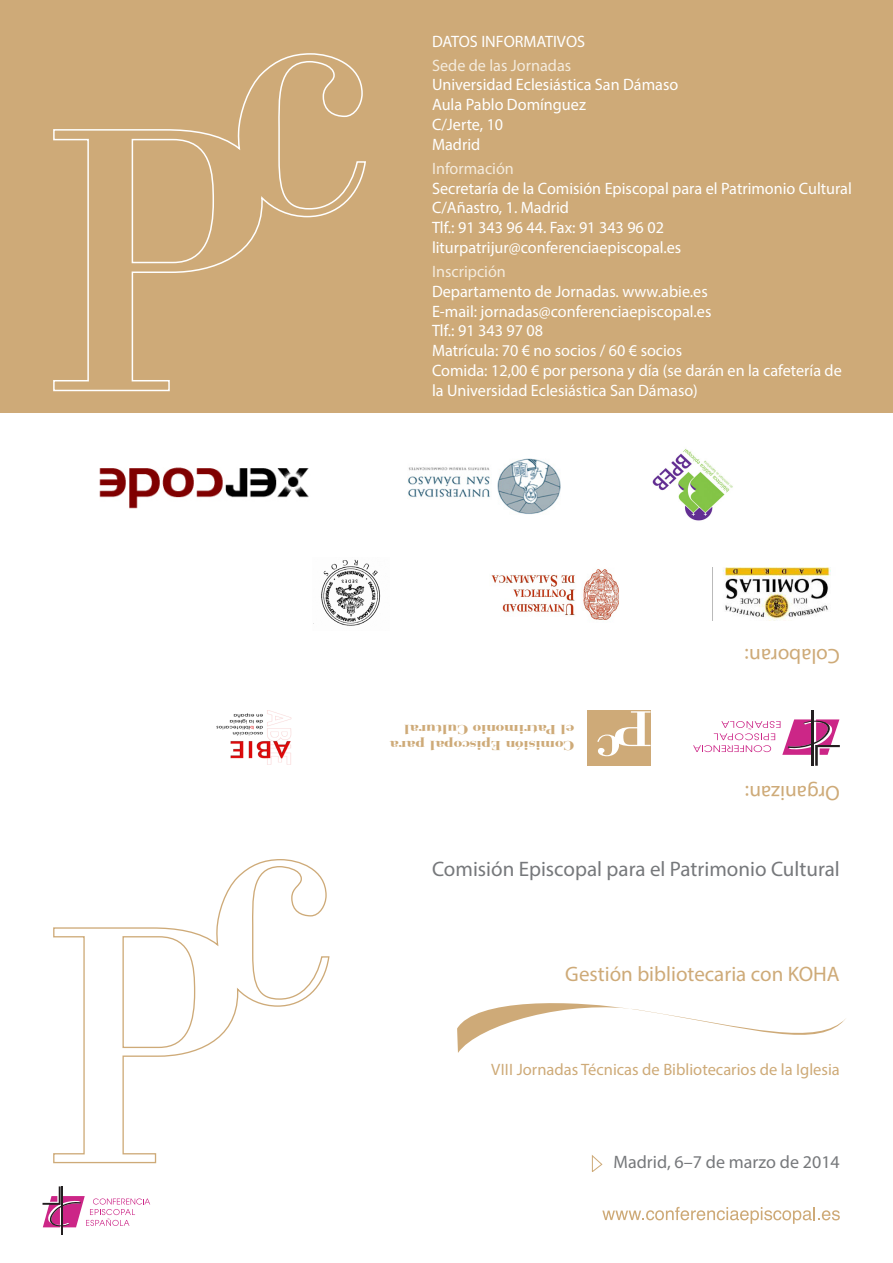
<style>
.page{position:relative;width:893px;height:1263px;background:#fff}
.page>*{position:absolute;margin:0;border:0;box-sizing:border-box;transform-origin:0 0}
.t1{font:21px "Myriad Pro";color:#ceaa78}
.t2{font:21px "Myriad Pro";color:#76787b}
.t3{font:18px "Myriad Pro";color:#76787b}
.t4{font:16.5px/19.8px "Myriad Pro";color:#fff}
.t5{font:16.5px "Myriad Pro";color:#ceaa78}
.t6{font:16.5px "Myriad Pro";color:#f4ebdd}
.t7{font:700 13.5px/16.2px "Bodoni FLF";color:#ceaa78;scale:1.27 1}
</style>
<div class="page">
<div style="left:0;top:0;width:893px;height:412px;background:#ceaa78"></div>
<svg style="left:602px;top:1207px;width:238px;height:17px"></svg>
<svg style="left:457px;top:1003px;width:389px;height:50px"></svg>
<hr style="left:61px;top:1186px;width:2px;height:49px;background:#231f20">
<svg style="left:43px;top:1186px;width:107px;height:41px"></svg>
<svg style="left:591px;top:1155px;width:12px;height:17px"></svg>
<hr style="left:812px;top:710px;width:2px;height:56px;background:#231f20">
<svg style="left:693px;top:719px;width:147px;height:47px"></svg>
<svg style="left:53px;top:53px;width:313px;height:339px"></svg>
<svg style="left:53px;top:859px;width:277px;height:305px"></svg>
<img style="left:216px;top:710px;width:76px;height:55px">
<div style="left:587px;top:710px;width:64px;height:56px;background:#ceaa78"></div>
<svg style="left:597px;top:711px;width:54px;height:45px"></svg>
<img style="left:712px;top:567px;width:119px;height:54px">
<img style="left:491px;top:569px;width:128px;height:51px">
<img style="left:313px;top:559px;width:68px;height:67px">
<img style="left:652px;top:449px;width:81px;height:72px">
<img style="left:407px;top:459px;width:153px;height:55px">
<img style="left:99px;top:467px;width:210px;height:42px">
<p class="t4" style="left:432px;top:31px;width:155px">DATOS INFORMATIVOS</p>
<p class="t6" style="left:432px;top:55px;width:141px">Sede de las Jornadas</p>
<p class="t4" style="left:432px;top:75px;width:248px">Universidad Eclesiástica San Dámaso<br>Aula Pablo Domínguez<br>C/Jerte, 10<br>Madrid</p>
<p class="t6" style="left:432px;top:158px;width:83px">Información</p>
<p class="t4" style="left:432px;top:178px;width:421px">Secretaría de la Comisión Episcopal para el Patrimonio Cultural C/Añastro, 1. Madrid<br>Tlf.: 91 343 96 44. Fax: 91 343 96 02 liturpatrijur@conferenciaepiscopal.es</p>
<p class="t6" style="left:432px;top:261px;width:75px">Inscripción</p>
<p class="t4" style="left:432px;top:281px;width:411px">Departamento de Jornadas. www.abie.es<br>E-mail: jornadas@conferenciaepiscopal.es<br>Tlf.: 91 343 97 08<br>Matrícula: 70 € no socios / 60 € socios<br>Comida: 12,00 € por persona y día (se darán en la cafetería de la Universidad Eclesiástica San Dámaso)</p>
<p class="t7" style="left:574px;top:753px;width:147px;rotate:-180deg">Comisión Episcopal para el Patrimonio Cultural</p>
<p class="t1" style="left:840px;top:669px;width:96px;rotate:-180deg">Colaboran:</p>
<p class="t1" style="left:840px;top:806px;width:96px;rotate:-180deg">Organizan:</p>
<p class="t2" style="left:432px;top:856px;width:409px">Comisión Episcopal para el Patrimonio Cultural</p>
<p class="t1" style="left:565px;top:961px;width:276px">Gestión bibliotecaria con KOHA</p>
<p class="t5" style="left:491px;top:1059px;width:350px">VIII Jornadas Técnicas de Bibliotecarios de la Iglesia</p>
<p class="t3" style="left:613px;top:1151px;width:228px">Madrid, 6–7 de marzo de 2014</p>
</div>
